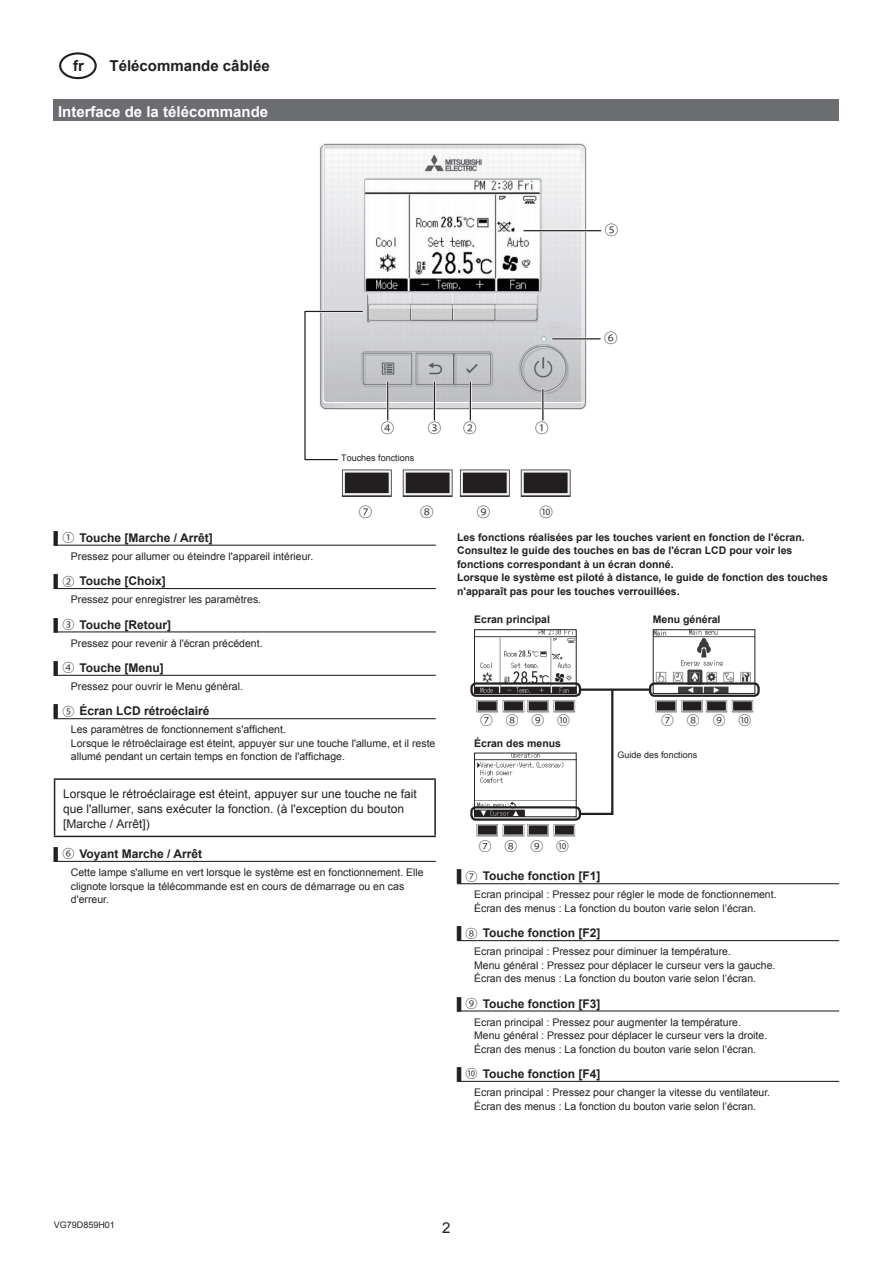
<style>
.page{position:relative;width:893px;height:1263px;background:#fff}
.page>*{position:absolute;margin:0;border:0;box-sizing:border-box;transform-origin:0 0}
.t1{font:700 15px "Arial";color:#fff}
.t2{font:700 15px "Arial";color:#231f20}
.t3{font:15px "Arial";color:#231f20}
.t4{font:13.5px "Koz Go Pro";color:#231f20}
.t5{font:12.75px "Koz Go Pro";letter-spacing:1.02em;color:#231f20}
.t6{font:700 12px "Arial";color:#231f20}
.t7{font:12px/15px "Arial";color:#231f20}
.t8{font:10.5px/13.5px "Arial";color:#231f20}
.t9{font:700 10.5px/13.5px "Arial";color:#231f20}
.t10{font:9px "Arial";color:#231f20}
.s1{font-family:"Koz Go Pro";font-weight:400}
</style>
<div class="page">
<hr style="left:54px;top:545px;width:382px;height:1px;background:#231f20">
<hr style="left:54px;top:588px;width:382px;height:1px;background:#231f20">
<hr style="left:54px;top:631px;width:382px;height:1px;background:#231f20">
<hr style="left:54px;top:675px;width:382px;height:1px;background:#231f20">
<hr style="left:54px;top:718px;width:382px;height:1px;background:#231f20">
<hr style="left:54px;top:861px;width:382px;height:1px;background:#231f20">
<hr style="left:54px;top:778px;width:382px;height:2px;background:#231f20">
<hr style="left:54px;top:780px;width:1px;height:56px;background:#231f20">
<hr style="left:434px;top:780px;width:2px;height:56px;background:#231f20">
<hr style="left:54px;top:836px;width:382px;height:1px;background:#231f20">
<hr style="left:457px;top:883px;width:382px;height:1px;background:#231f20">
<hr style="left:457px;top:940px;width:382px;height:1px;background:#231f20">
<hr style="left:457px;top:1010px;width:382px;height:2px;background:#231f20">
<hr style="left:457px;top:1081px;width:382px;height:1px;background:#231f20">
<img style="left:476px;top:700px;width:100px;height:13px">
<img style="left:476px;top:631px;width:98px;height:61px">
<div style="left:474px;top:629px;width:102px;height:65px;border:1px solid #231f20"></div>
<img style="left:655px;top:700px;width:99px;height:13px">
<img style="left:654px;top:631px;width:99px;height:61px">
<div style="left:652px;top:629px;width:103px;height:65px;border:1px solid #231f20"></div>
<img style="left:476px;top:755px;width:98px;height:60px">
<div style="left:474px;top:753px;width:102px;height:64px;border:1px solid #231f20"></div>
<img style="left:476px;top:824px;width:100px;height:13px">
<hr style="left:579px;top:689px;width:70px;height:2px;background:#231f20">
<div style="left:470px;top:682px;width:111px;height:15px;border:2px solid #231f20;border-radius:4px"></div>
<div style="left:649px;top:682px;width:110px;height:15px;border:2px solid #231f20;border-radius:4px"></div>
<svg style="left:578px;top:687px;width:36px;height:128px"></svg>
<div style="left:470px;top:806px;width:111px;height:15px;border:2px solid #231f20;border-radius:4px"></div>
<div style="left:54px;top:100px;width:785px;height:21px;background:#6c6d70"></div>
<img style="left:341px;top:469px;width:230px;height:28px">
<svg style="left:323px;top:143px;width:261px;height:260px"></svg>
<hr style="left:524px;top:229px;width:76px;height:3px;background:#fff">
<hr style="left:552px;top:338px;width:48px;height:2px;background:#fff">
<hr style="left:524px;top:230px;width:76px;height:1px;background:#231f20">
<hr style="left:552px;top:338px;width:48px;height:1px;background:#231f20">
<svg style="left:304px;top:309px;width:240px;height:152px"></svg>
<div style="left:59px;top:52px;width:38px;height:27px;border:2px solid #231f20;border-radius:50%"></div>
<h1 class="t2" style="left:73px;top:56px;width:12px">fr</h1>
<h1 class="t2" style="left:109px;top:56px;width:162px">Télécommande câblée</h1>
<h1 class="t1" style="left:58px;top:101px;width:212px">Interface de la télécommande</h1>
<p class="t4" style="left:381px;top:419px;width:15px">④</p>
<p class="t4" style="left:428px;top:419px;width:15px">③</p>
<p class="t4" style="left:463px;top:419px;width:15px">②</p>
<p class="t4" style="left:535px;top:419px;width:15px">①</p>
<p class="t10" style="left:341px;top:452px;width:75px">Touches fonctions</p>
<p class="t4" style="left:359px;top:504px;width:15px">⑦</p>
<p class="t4" style="left:420px;top:504px;width:15px">⑧</p>
<p class="t4" style="left:476px;top:504px;width:15px">⑨</p>
<p class="t4" style="left:539px;top:504px;width:15px">⑩</p>
<p class="t4" style="left:605px;top:222px;width:15px">⑤</p>
<p class="t4" style="left:604px;top:329px;width:15px">⑥</p>
<p class="t6" style="left:54px;top:530px;width:160px">▌<span class="s1">①</span> Touche [Marche / Arrêt]</p>
<p class="t8" style="left:71px;top:550px;width:244px">Pressez pour allumer ou éteindre l'appareil intérieur.</p>
<p class="t6" style="left:54px;top:573px;width:113px">▌<span class="s1">②</span> Touche [Choix]</p>
<p class="t8" style="left:71px;top:593px;width:192px">Pressez pour enregistrer les paramètres.</p>
<p class="t6" style="left:54px;top:616px;width:119px">▌<span class="s1">③</span> Touche [Retour]</p>
<p class="t8" style="left:71px;top:636px;width:193px">Pressez pour revenir à l'écran précédent.</p>
<p class="t6" style="left:54px;top:660px;width:111px">▌<span class="s1">④</span> Touche [Menu]</p>
<p class="t8" style="left:71px;top:680px;width:174px">Pressez pour ouvrir le Menu général.</p>
<p class="t6" style="left:54px;top:703px;width:157px">▌<span class="s1">⑤</span> Écran LCD rétroéclairé</p>
<p class="t8" style="left:71px;top:723px;width:366px">Les paramètres de fonctionnement s'affichent.<br>Lorsque le rétroéclairage est éteint, appuyer sur une touche l'allume, et il reste allumé pendant un certain temps en fonction de l'affichage.</p>
<p class="t7" style="left:63px;top:786px;width:355px">Lorsque le rétroéclairage est éteint, appuyer sur une touche ne fait que l'allumer, sans exécuter la fonction. (à l'exception du bouton [Marche / Arrêt])</p>
<p class="t6" style="left:54px;top:846px;width:150px">▌<span class="s1">⑥</span> Voyant Marche / Arrêt</p>
<p class="t8" style="left:71px;top:866px;width:354px">Cette lampe s'allume en vert lorsque le système est en fonctionnement. Elle clignote lorsque la télécommande est en cours de démarrage ou en cas d'erreur.</p>
<p class="t9" style="left:457px;top:530px;width:372px">Les fonctions réalisées par les touches varient en fonction de l'écran.<br>Consultez le guide des touches en bas de l'écran LCD pour voir les fonctions correspondant à un écran donné.<br>Lorsque le système est piloté à distance, le guide de fonction des touches n'apparaît pas pour les touches verrouillées.</p>
<p class="t9" style="left:474px;top:613px;width:77px">Ecran principal</p>
<p class="t9" style="left:652px;top:613px;width:69px">Menu général</p>
<p class="t5" style="left:480px;top:712px;width:91px">⑦⑧⑨⑩</p>
<p class="t5" style="left:661px;top:712px;width:91px">⑦⑧⑨⑩</p>
<p class="t9" style="left:474px;top:737px;width:88px">Écran des menus</p>
<p class="t5" style="left:479px;top:838px;width:91px">⑦⑧⑨⑩</p>
<p class="t10" style="left:617px;top:749px;width:81px">Guide des fonctions</p>
<p class="t6" style="left:457px;top:868px;width:145px">▌<span class="s1">⑦</span> Touche fonction [F1]</p>
<p class="t8" style="left:474px;top:888px;width:304px">Ecran principal : Pressez pour régler le mode de fonctionnement.<br>Écran des menus : La fonction du bouton varie selon l’écran.</p>
<p class="t6" style="left:457px;top:925px;width:145px">▌<span class="s1">⑧</span> Touche fonction [F2]</p>
<p class="t8" style="left:474px;top:945px;width:303px">Ecran principal : Pressez pour diminuer la température.<br>Menu général : Pressez pour déplacer le curseur vers la gauche.<br>Écran des menus : La fonction du bouton varie selon l’écran.</p>
<p class="t6" style="left:457px;top:995px;width:145px">▌<span class="s1">⑨</span> Touche fonction [F3]</p>
<p class="t8" style="left:474px;top:1015px;width:294px">Ecran principal : Pressez pour augmenter la température.<br>Menu général : Pressez pour déplacer le curseur vers la droite.<br>Écran des menus : La fonction du bouton varie selon l’écran.</p>
<p class="t6" style="left:457px;top:1066px;width:145px">▌<span class="s1">⑩</span> Touche fonction [F4]</p>
<p class="t8" style="left:474px;top:1086px;width:297px">Ecran principal : Pressez pour changer la vitesse du ventilateur.<br>Écran des menus : La fonction du bouton varie selon l’écran.</p>
<p class="t10" style="left:54px;top:1219px;width:63px">VG79D859H01</p>
<h1 class="t3" style="left:442px;top:1218px;width:10px">2</h1>
</div>
